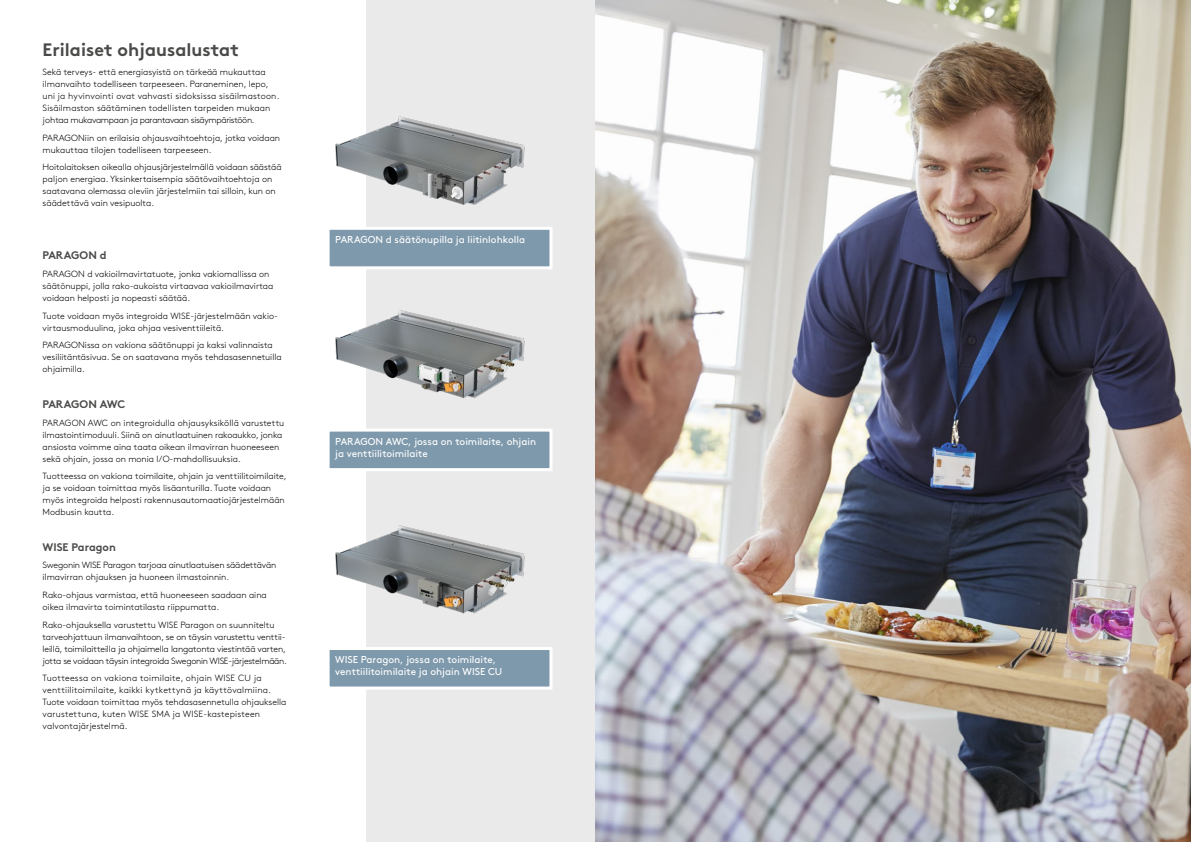
<style>
.page{position:relative;width:1191px;height:842px;background:#fff}
.page>*{position:absolute;margin:0;border:0;box-sizing:border-box;transform-origin:0 0}
.t1{font:700 18px "Swegon Brown";color:#4a4a49}
.t2{font:700 11px "Swegon Brown";color:#4a4a49}
.t3{font:10px/12px "Swegon Brown";letter-spacing:-.005em;color:#fff}
.t4{font:300 9px/12px "Swegon Brown";color:#000}
.t5{font:300 9px/12px "Swegon Brown";letter-spacing:-.02em;color:#000}
</style>
<div class="page">
<div style="left:366px;top:0;width:229px;height:842px;background:#eaeaea"></div>
<img style="left:329px;top:95px;width:266px;height:186px">
<img style="left:329px;top:281px;width:266px;height:426px">
<img style="left:595px;top:0;width:596px;height:842px">
<h1 class="t1" style="left:43px;top:35px;width:198px">Erilaiset ohjausalustat</h1>
<p class="t4" style="left:43px;top:65px;width:238px">Sekä terveys- että energiasyistä on tärkeää mukauttaa ilmanvaihto todelliseen tarpeeseen. Paraneminen, lepo, uni ja hyvinvointi ovat vahvasti sidoksissa sisäilmastoon.<br>Sisäilmaston säätäminen todellisten tarpeiden mukaan johtaa mukavampaan ja parantavaan sisäympäristöön.</p>
<p class="t4" style="left:43px;top:131px;width:239px">PARAGONiin on erilaisia ohjausvaihtoehtoja, jotka voidaan mukauttaa tilojen todelliseen tarpeeseen.</p>
<p class="t4" style="left:43px;top:161px;width:240px">Hoitolaitoksen oikealla ohjausjärjestelmällä voidaan säästää paljon energiaa. Yksinkertaisempia säätövaihtoehtoja on saatavana olemassa oleviin järjestelmiin tai silloin, kun on säädettävä vain vesipuolta.</p>
<p class="t2" style="left:43px;top:247px;width:66px">PARAGON d</p>
<p class="t4" style="left:43px;top:267px;width:232px">PARAGON d vakioilmavirtatuote, jonka vakiomallissa on säätönuppi, jolla rako-aukoista virtaavaa vakioilmavirtaa voidaan helposti ja nopeasti säätää.</p>
<p class="t4" style="left:43px;top:309px;width:237px">Tuote voidaan myös integroida WISE-järjestelmään vakio&shy;virtausmoduulina, joka ohjaa vesiventtiileitä.</p>
<p class="t4" style="left:43px;top:339px;width:240px">PARAGONissa on vakiona säätönuppi ja kaksi valinnaista vesiliitäntäsivua. Se on saatavana myös tehdasasennetuilla ohjaimilla.</p>
<p class="t2" style="left:43px;top:395px;width:84px">PARAGON AWC</p>
<p class="t4" style="left:43px;top:416px;width:243px">PARAGON AWC on integroidulla ohjausyksiköllä varustettu ilmastointimoduuli. Siinä on ainutlaatuinen rakoaukko, jonka ansiosta voimme aina taata oikean ilmavirran huoneeseen sekä ohjain, jossa on monia I/O-mahdollisuuksia.</p>
<p class="t4" style="left:43px;top:469px;width:245px">Tuotteessa on vakiona toimilaite, ohjain ja venttiilitoimilaite, ja se voidaan toimittaa myös lisäanturilla. Tuote voidaan myös integroida helposti rakennusautomaatiojärjestelmään Modbusin kautta.</p>
<p class="t2" style="left:43px;top:538px;width:75px">WISE Paragon</p>
<p class="t5" style="left:43px;top:558px;width:235px">Swegonin WISE Paragon tarjoaa ainutlaatuisen säädettävän ilmavirran ohjauksen ja huoneen ilmastoinnin.</p>
<p class="t4" style="left:43px;top:588px;width:226px">Rako-ohjaus varmistaa, että huoneeseen saadaan aina oikea ilmavirta toimintatilasta riippumatta.</p>
<p class="t4" style="left:43px;top:618px;width:246px">Rako-ohjauksella varustettu WISE Paragon on suunniteltu tarveohjattuun ilmanvaihtoon, se on täysin varustettu venttii&shy;leillä, toimilaitteilla ja ohjaimella langatonta viestintää varten, jotta se voidaan täysin integroida Swegonin WISE-järjestelmään.</p>
<p class="t4" style="left:43px;top:671px;width:245px">Tuotteessa on vakiona toimilaite, ohjain WISE CU ja venttiilitoimilaite, kaikki kytkettynä ja käyttövalmiina.<br>Tuote voidaan toimittaa myös tehdasasennetulla ohjauksella varustettuna, kuten WISE SMA ja WISE-kastepisteen valvontajärjestelmä.</p>
<p class="t3" style="left:335px;top:233px;width:191px">PARAGON d säätönupilla ja liitinlohkolla</p>
<p class="t3" style="left:335px;top:434px;width:202px">PARAGON AWC, jossa on toimilaite, ohjain ja venttiilitoimilaite</p>
<p class="t3" style="left:335px;top:653px;width:168px">WISE Paragon, jossa on toimilaite, venttiilitoimilaite ja ohjain WISE CU</p>
</div>
